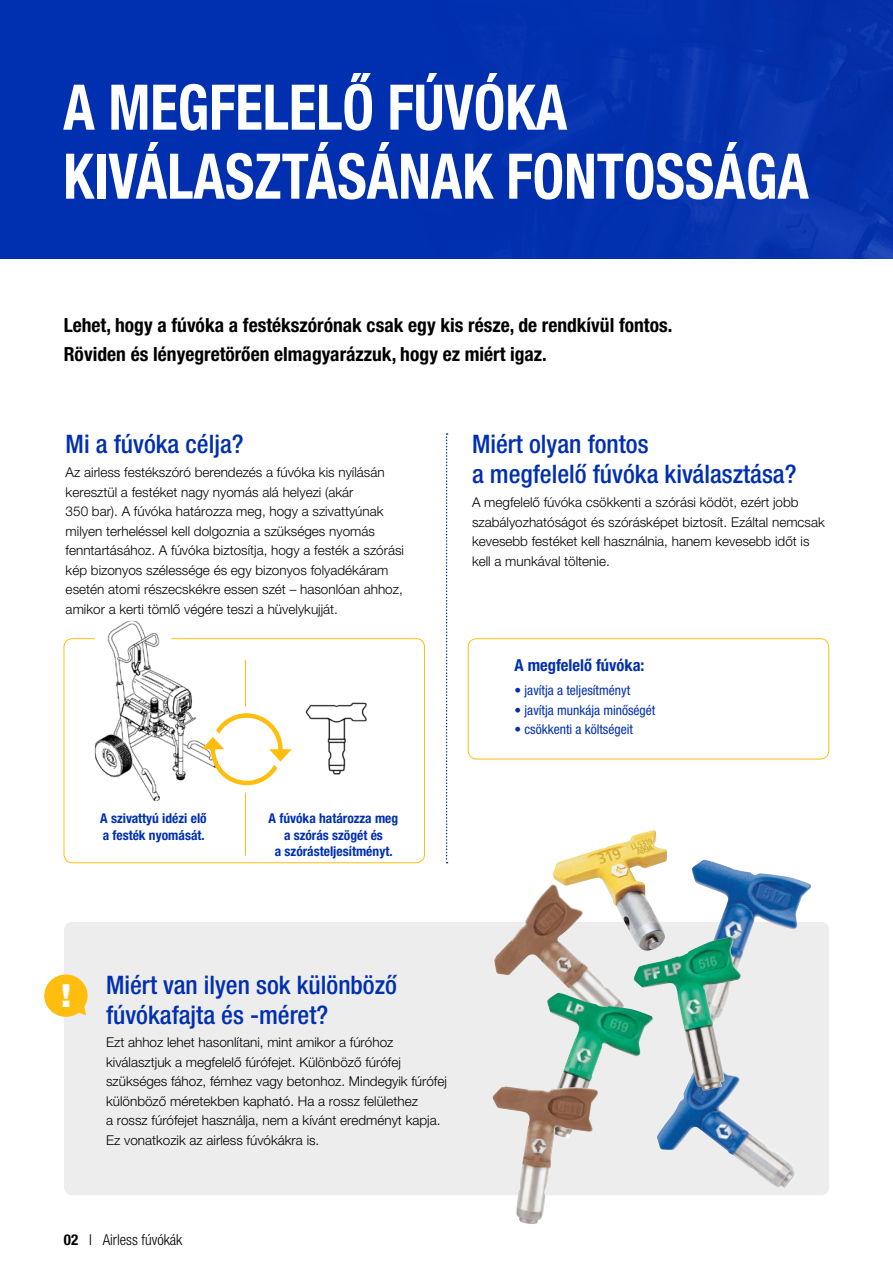
<style>
.page{position:relative;width:893px;height:1263px;background:#fff}
.page>*{position:absolute;margin:0;border:0;box-sizing:border-box;transform-origin:0 0}
.t1{font:700 condensed 63px/69px "Helvetica Neue LTCE";color:#fff;scale:.9 1}
.t2{font:500 condensed 25.5px/30px "Helvetica Neue LTCE";color:#002fb0}
.t3{font:700 condensed 19.5px/28.5px "Helvetica Neue LTCE";color:#000}
.t4{font:700 condensed 16.5px "Helvetica Neue LTCE";color:#002fb0}
.t5{font:300 condensed 15px "Helvetica Neue LTCE";color:#000}
.t6{font:300 13.5px/19.5px "Helvetica Neue CELT";color:#000}
.t7{font:700 condensed 13.5px/16.5px "Helvetica Neue LTCE";color:#002fb0;text-align:center}
.t8{font:condensed 13.5px "Helvetica Neue LTCE";color:#002fb0}
.s1{font-family:"Helvetica Neue LT Std";font-weight:700}
.s2{font-family:"Helvetica Neue LT Std"}
</style>
<div class="page">
<div style="left:64px;top:922px;width:765px;height:273px;background:#ededee;border-radius:9px"></div>
<div style="left:0;top:0;width:893px;height:259px;background:#002fb0"></div>
<img style="left:553px;top:0;width:340px;height:259px">
<img style="left:553px;top:830px;width:114px;height:107px">
<img style="left:494px;top:884px;width:131px;height:109px">
<img style="left:692px;top:860px;width:119px;height:98px">
<img style="left:657px;top:1091px;width:138px;height:97px">
<div style="left:64px;top:638px;width:361px;height:225px;border:1px solid #ffbe0e;border-radius:9px"></div>
<img style="left:305px;top:702px;width:62px;height:73px">
<img style="left:95px;top:621px;width:123px;height:180px">
<svg style="left:202px;top:713px;width:90px;height:72px"></svg>
<hr style="left:245px;top:660px;width:1px;height:47px;background:#ffbe0e">
<div style="left:468px;top:638px;width:361px;height:121px;border:1px solid #ffbe0e;border-radius:9px"></div>
<svg style="left:446px;top:433px;width:2px;height:430px"></svg>
<img style="left:547px;top:993px;width:86px;height:93px">
<img style="left:633px;top:937px;width:108px;height:154px">
<img style="left:492px;top:1086px;width:106px;height:138px">
<hr style="left:245px;top:793px;width:1px;height:62px;background:#ffbe0e">
<svg style="left:44px;top:974px;width:44px;height:43px"></svg>
<h1 class="t1" style="left:63px;top:72px;width:830px">A MEGFELELŐ FÚVÓKA<br>KIVÁLASZTÁSÁNAK FONTOSSÁGA</h1>
<h3 class="t3" style="left:64px;top:311px;width:610px">Lehet, hogy a fúvóka a festékszórónak csak egy kis része, de rendkívül fontos.<br>Röviden és lényegretörően elmagyarázzuk, hogy ez miért igaz.</h3>
<h2 class="t2" style="left:66px;top:429px;width:179px">Mi a fúvóka célja?</h2>
<p class="t6" style="left:66px;top:462px;width:340px">Az airless festékszóró berendezés a fúvóka kis nyílásán keresztül a festéket nagy nyomás alá helyezi (akár<br>350 bar). A fúvóka határozza meg, hogy a szivattyúnak milyen terheléssel kell dolgoznia a szükséges nyomás fenntartásához. A fúvóka biztosítja, hogy a festék a szórási kép bizonyos szélessége és egy bizonyos folyadékáram esetén atomi részecskékre essen szét – hasonlóan ahhoz, amikor a kerti tömlő végére teszi a hüvelykujját.</p>
<p class="t7" style="left:100px;top:810px;width:108px;text-align:left">A szivattyú idézi elő a festék nyomását.</p>
<p class="t7" style="left:269px;top:810px;width:131px">A fúvóka határozza meg a szórás szögét és<br>a szórásteljesítményt.</p>
<h2 class="t2" style="left:472px;top:429px;width:326px">Miért olyan fontos<br>a megfelelő fúvóka kiválasztása?</h2>
<p class="t6" style="left:472px;top:492px;width:354px">A megfelelő fúvóka csökkenti a szórási ködöt, ezért jobb szabályozhatóságot és szórásképet biztosít. Ezáltal nemcsak kevesebb festéket kell használnia, hanem kevesebb időt is kell a munkával töltenie.</p>
<p class="t4" style="left:514px;top:656px;width:132px">A megfelelő fúvóka:</p>
<p class="t8" style="left:514px;top:683px;width:117px">• javítja a teljesítményt</p>
<p class="t8" style="left:514px;top:702px;width:142px">• javítja munkája minőségét</p>
<p class="t8" style="left:514px;top:722px;width:120px">• csökkenti a költségeit</p>
<h2 class="t2" style="left:106px;top:969px;width:292px">Miért van ilyen sok különböző fúvókafajta és -méret?</h2>
<p class="t6" style="left:106px;top:1033px;width:342px">Ezt ahhoz lehet hasonlítani, mint amikor a fúróhoz kiválasztjuk a megfelelő fúrófejet. Különböző fúrófej szükséges fához, fémhez vagy betonhoz. Mindegyik fúrófej különböző méretekben kapható. Ha a rossz felülethez<br>a rossz fúrófejet használja, nem a kívánt eredményt kapja.<br>Ez vonatkozik az airless fúvókákra is.</p>
<p class="t5" style="left:64px;top:1231px;width:120px"><span class="s1">02</span> <span class="s2">I</span> Airless fúvókák</p>
</div>
